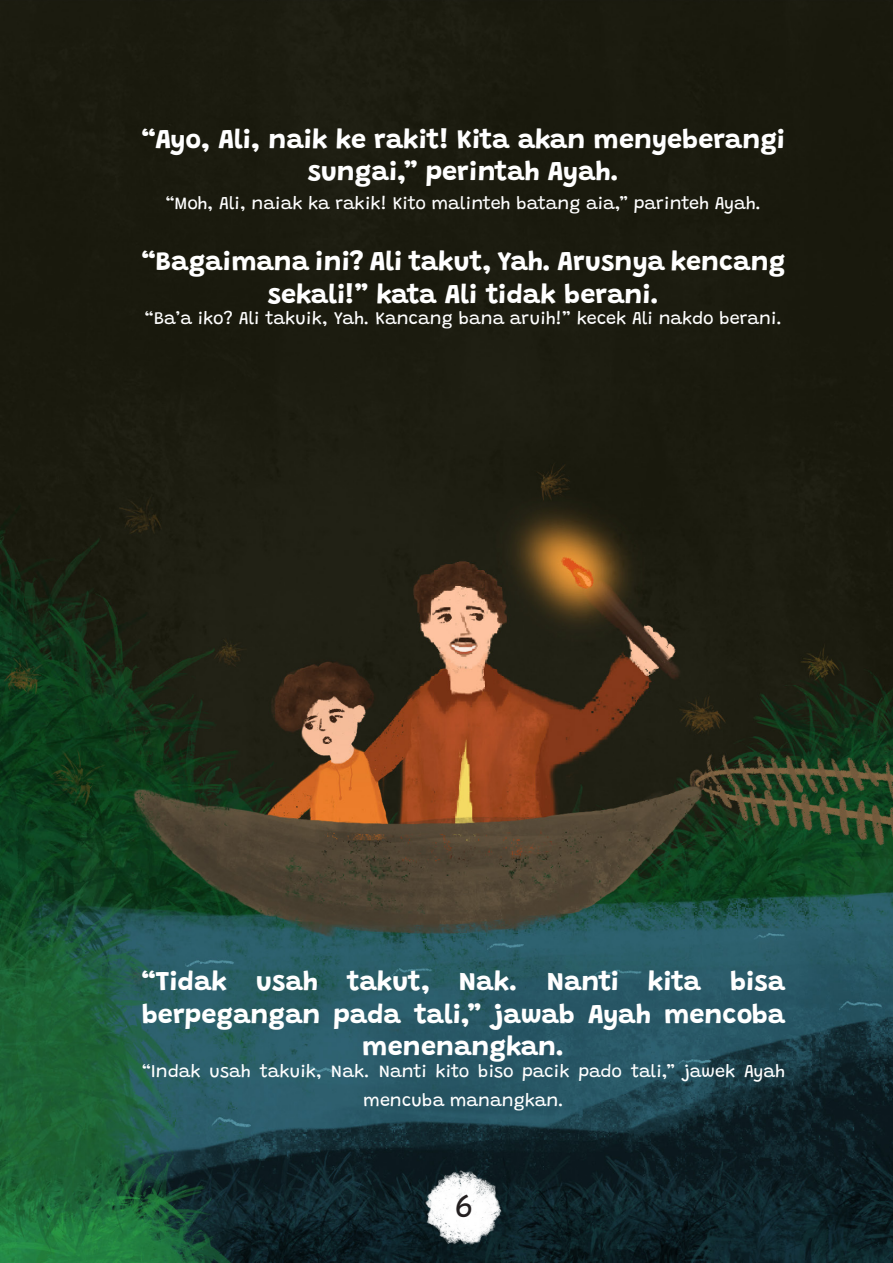
<style>
.page{position:relative;width:893px;height:1263px;background:#fff}
.page>*{position:absolute;margin:0;border:0;box-sizing:border-box;transform-origin:0 0}
.t1{font:33px "Grandstander";color:#231f20}
.t2{font:700 27px/32.4px "Grandstander";color:#fff;text-align:center}
.t3{font:18px/28.8px "Grandstander";color:#fff;text-align:center}
</style>
<div class="page">
<img style="left:0;top:0;width:893px;height:1263px">
<img style="left:410px;top:1161px;width:108px;height:102px">
<p class="t2" style="left:142px;top:120px;width:645px">“Ayo, Ali, naik ke rakit! Kita akan menyeberangi sungai,” perintah Ayah.</p>
<p class="t3" style="left:165px;top:187px;width:597px">“Moh, Ali, naiak ka rakik! Kito malinteh batang aia,” parinteh Ayah.</p>
<p class="t2" style="left:142px;top:243px;width:645px">“Bagaimana ini? Ali takut, Yah. Arusnya kencang sekali!” kata Ali tidak berani.</p>
<p class="t3" style="left:145px;top:302px;width:639px">“Ba’a iko? Ali takuik, Yah. Kancang bana aruih!” kecek Ali nakdo berani.</p>
<p class="t2" style="left:142px;top:963px;width:645px">“Tidak usah takut, Nak. Nanti kita bisa berpegangan pada tali,” jawab Ayah mencoba menenangkan.</p>
<p class="t3" style="left:142px;top:1055px;width:645px">“Indak usah takuik, Nak. Nanti kito biso pacik pado tali,” jawek Ayah mencuba manangkan.</p>
<p class="t1" style="left:455px;top:1180px;width:21px">6</p>
</div>
